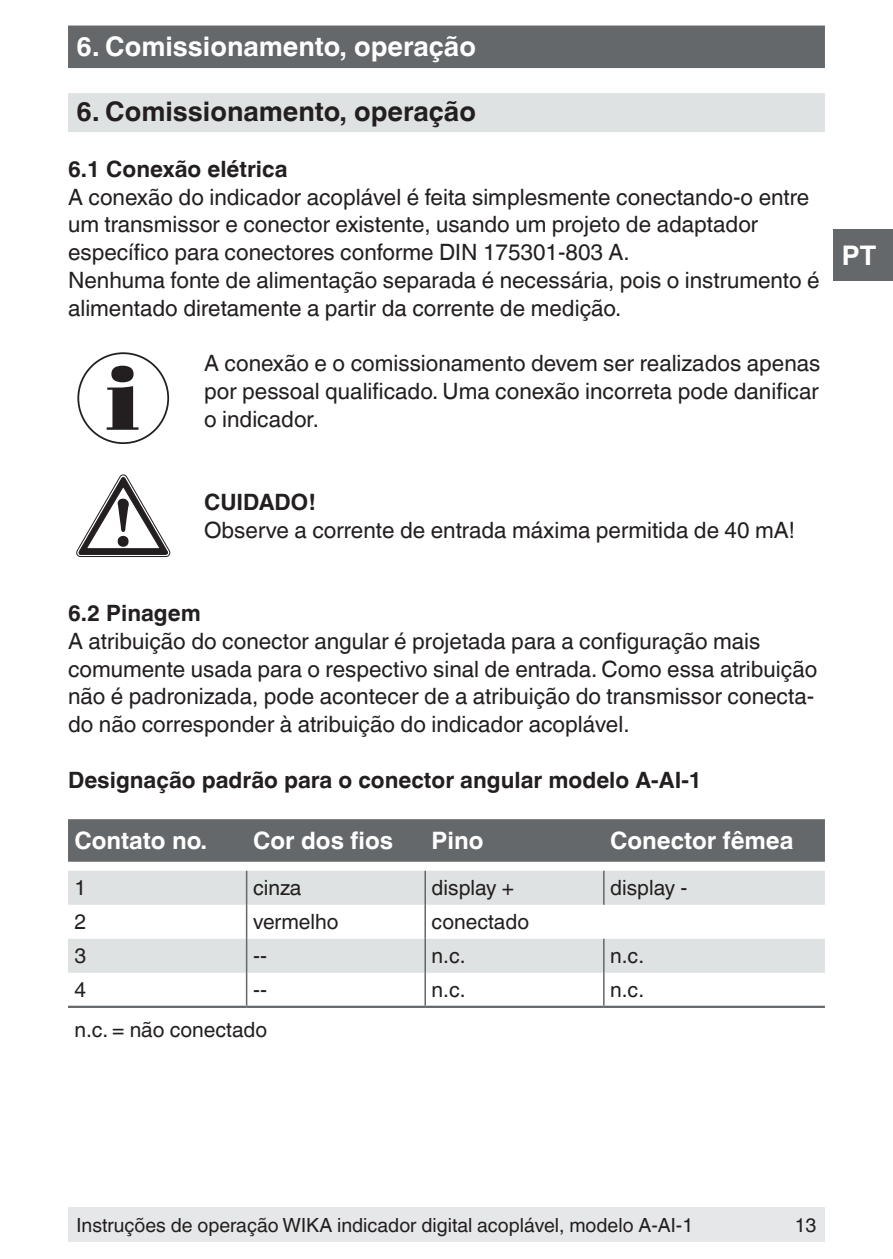
<style>
.page{position:relative;width:893px;height:1259px;background:#fff}
.page>*{position:absolute;margin:0;border:0;box-sizing:border-box;transform-origin:0 0}
.t1{font:700 27px "Helvetica World";color:#fff}
.t2{font:700 27px "Helvetica World";color:#231f20}
.t3{font:700 24px "Helvetica World";color:#fff}
.t4{font:22.5px/27.6px "Helvetica World";color:#231f20}
.t5{font:700 22.5px "Helvetica World";color:#231f20}
.t6{font:21px "Helvetica World";color:#231f20}
.t7{font:19.5px "Helvetica World";color:#231f20}
</style>
<div class="page">
<div style="left:833px;top:230px;width:60px;height:51px;background:#64686b"></div>
<div style="left:68px;top:1208px;width:757px;height:34px;background:#e6e7e9"></div>
<div style="left:68px;top:26px;width:757px;height:42px;background:#64686b"></div>
<div style="left:68px;top:93px;width:757px;height:39px;background:#dfe2e2"></div>
<div style="left:68px;top:819px;width:757px;height:42px;background:#64686b"></div>
<svg style="left:68px;top:870px;width:757px;height:102px;fill:#dfe2e2"></svg>
<hr style="left:246px;top:870px;width:1px;height:34px;background:#64686b">
<hr style="left:424px;top:870px;width:2px;height:34px;background:#64686b">
<hr style="left:603px;top:870px;width:2px;height:34px;background:#64686b">
<hr style="left:246px;top:904px;width:1px;height:34px;background:#64686b">
<hr style="left:424px;top:904px;width:2px;height:34px;background:#64686b">
<hr style="left:246px;top:938px;width:1px;height:34px;background:#64686b">
<hr style="left:424px;top:938px;width:2px;height:34px;background:#64686b">
<hr style="left:603px;top:938px;width:2px;height:34px;background:#64686b">
<hr style="left:246px;top:972px;width:1px;height:33px;background:#64686b">
<hr style="left:424px;top:972px;width:2px;height:33px;background:#64686b">
<hr style="left:603px;top:972px;width:2px;height:33px;background:#64686b">
<hr style="left:68px;top:1005px;width:179px;height:3px;background:#64686b">
<hr style="left:247px;top:1005px;width:178px;height:3px;background:#64686b">
<hr style="left:425px;top:1005px;width:179px;height:3px;background:#64686b">
<hr style="left:604px;top:1005px;width:221px;height:3px;background:#64686b">
<svg style="left:77px;top:475px;width:93px;height:82px"></svg>
<svg style="left:107px;top:366px;width:31px;height:64px"></svg>
<div style="left:77px;top:352px;width:92px;height:92px;border:2px solid #231f20;border-radius:50%"></div>
<p class="t1" style="left:77px;top:31px;width:401px">6. Comissionamento, operação</p>
<p class="t2" style="left:77px;top:96px;width:401px">6. Comissionamento, operação</p>
<p class="t5" style="left:68px;top:156px;width:221px">6.1 Conexão elétrica</p>
<p class="t4" style="left:68px;top:183px;width:753px">A conexão do indicador acoplável é feita simplesmente conectando-o entre um transmissor e conector existente, usando um projeto de adaptador específico para conectores conforme DIN 175301-803 A.<br>Nenhuma fonte de alimentação separada é necessária, pois o instrumento é alimentado diretamente a partir da corrente de medição.</p>
<p class="t4" style="left:204px;top:350px;width:618px;text-align:justify">A conexão e o comissionamento devem ser realizados apenas por pessoal qualificado. Uma conexão incorreta pode danificar o indicador.</p>
<p class="t1" style="left:842px;top:240px;width:36px">PT</p>
<p class="t5" style="left:204px;top:489px;width:113px">CUIDADO!</p>
<p class="t4" style="left:204px;top:516px;width:592px">Observe a corrente de entrada máxima permitida de 40 mA!</p>
<p class="t5" style="left:68px;top:600px;width:134px">6.2 Pinagem</p>
<p class="t4" style="left:68px;top:627px;width:751px">A atribuição do conector angular é projetada para a configuração mais comumente usada para o respectivo sinal de entrada. Como essa atribuição não é padronizada, pode acontecer de a atribuição do transmissor conecta&shy;do não corresponder à atribuição do indicador acoplável.</p>
<p class="t5" style="left:68px;top:766px;width:635px">Designação padrão para o conector angular modelo A-AI-1</p>
<p class="t3" style="left:74px;top:826px;width:134px">Contato no.</p>
<p class="t3" style="left:253px;top:826px;width:142px">Cor dos fios</p>
<p class="t3" style="left:432px;top:826px;width:53px">Pino</p>
<p class="t3" style="left:610px;top:826px;width:185px">Conector fêmea</p>
<p class="t6" style="left:74px;top:875px;width:13px">1</p>
<p class="t6" style="left:253px;top:875px;width:50px">cinza</p>
<p class="t6" style="left:432px;top:875px;width:84px">display +</p>
<p class="t6" style="left:610px;top:875px;width:79px">display -</p>
<p class="t6" style="left:74px;top:909px;width:13px">2</p>
<p class="t6" style="left:253px;top:909px;width:87px">vermelho</p>
<p class="t6" style="left:432px;top:909px;width:99px">conectado</p>
<p class="t6" style="left:74px;top:944px;width:13px">3</p>
<p class="t6" style="left:253px;top:944px;width:15px">--</p>
<p class="t6" style="left:432px;top:944px;width:36px">n.c.</p>
<p class="t6" style="left:610px;top:944px;width:36px">n.c.</p>
<p class="t6" style="left:74px;top:978px;width:13px">4</p>
<p class="t6" style="left:253px;top:978px;width:15px">--</p>
<p class="t6" style="left:432px;top:978px;width:36px">n.c.</p>
<p class="t6" style="left:610px;top:978px;width:36px">n.c.</p>
<p class="t6" style="left:74px;top:1017px;width:194px">n.c. = não conectado</p>
<p class="t7" style="left:77px;top:1213px;width:618px">Instruções de operação WIKA indicador digital acoplável, modelo A-AI-1</p>
<p class="t7" style="left:795px;top:1213px;width:23px">13</p>
</div>
